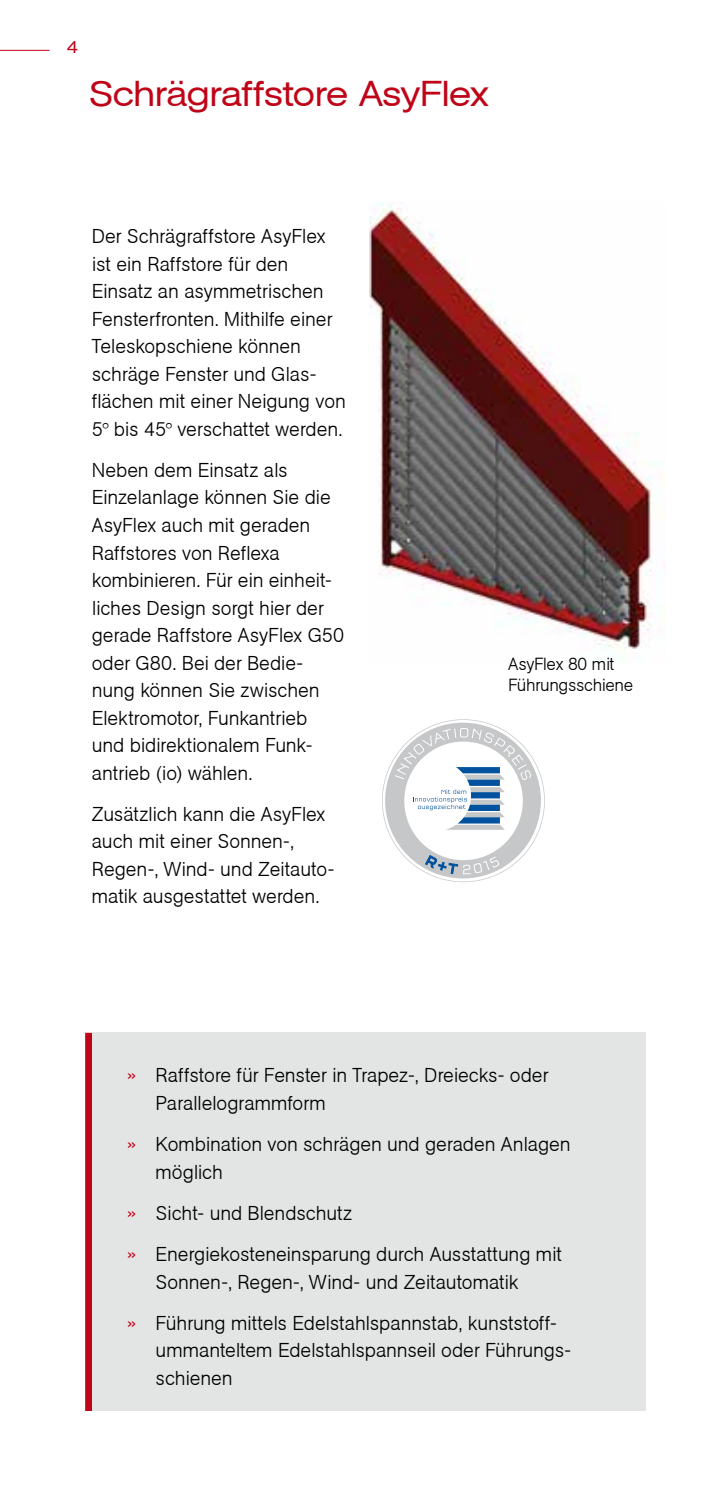
<style>
.page{position:relative;width:709px;height:1489px;background:#fff}
.page>*{position:absolute;margin:0;border:0;box-sizing:border-box;transform-origin:0 0}
.t1{font:35px "Agba Extended Normal";color:#c00418}
.t2{font:700 20px/27.5px "Agba Small";letter-spacing:.01em;color:#000}
.t3{font:700 17.5px/21px "Agba Small";color:#000}
.t4{font:17.5px "Agba Extended Normal";color:#c00418}
.s1{color:#c00418}
</style>
<div class="page">
<hr style="left:0;top:50px;width:50px;height:1px;background:#c00418">
<img style="left:369px;top:202px;width:297px;height:447px">
<div style="left:85px;top:1032px;width:7px;height:378px;background:#c00418"></div>
<div style="left:92px;top:1032px;width:553px;height:378px;background:#e3e4e4"></div>
<svg style="left:382px;top:719px;width:163px;height:163px"></svg>
<p class="t4" style="left:67px;top:37px;width:12px">4</p>
<h1 class="t1" style="left:90px;top:73px;width:400px">Schrägraffstore AsyFlex</h1>
<p class="t2" style="left:92px;top:222px;width:255px">Der Schrägraffstore AsyFlex ist ein Raffstore für den<br>Einsatz an asymmetrischen<br>Fensterfronten. Mithilfe einer<br>Teleskopschiene können schräge Fenster und Glas&shy;flächen mit einer Neigung von<br>5° bis 45° verschattet werden.</p>
<p class="t2" style="left:92px;top:456px;width:253px">Neben dem Einsatz als<br>Einzelanlage können Sie die<br>AsyFlex auch mit geraden<br>Raffstores von Reflexa kombinieren. Für ein einheit&shy;liches Design sorgt hier der gerade Raffstore AsyFlex G50 oder G80. Bei der Bedie&shy;nung können Sie zwischen<br>Elektromotor, Funkantrieb und bidirektionalem Funk&shy;antrieb (io) wählen.</p>
<p class="t2" style="left:92px;top:800px;width:244px">Zusätzlich kann die AsyFlex auch mit einer Sonnen-,<br>Regen-, Wind- und Zeitauto&shy;matik ausgestattet werden.</p>
<p class="t3" style="left:508px;top:653px;width:126px">AsyFlex 80 mit<br>Führungsschiene</p>
<p class="t2" style="left:156px;top:1061px;width:394px;text-indent:-28px"><span class="s1">»</span> Raffstore für Fenster in Trapez-, Dreiecks- oder<br>Parallelogrammform</p>
<p class="t2" style="left:156px;top:1130px;width:416px;text-indent:-28px"><span class="s1">»</span> Kombination von schrägen und geraden Anlagen möglich</p>
<p class="t2" style="left:128px;top:1191px;width:436px;line-height:41.2px"><span class="s1">»</span> Sicht- und Blendschutz<br><span class="s1">»</span> Energiekosteneinsparung durch Ausstattung mit</p>
<p class="t2" style="left:128px;top:1260px;width:431px;line-height:41.2px;text-align:center">Sonnen-, Regen-, Wind- und Zeitautomatik<br><span class="s1">»</span> Führung mittels Edelstahlspannstab, kunststoff-</p>
<p class="t2" style="left:156px;top:1336px;width:417px">ummanteltem Edelstahlspannseil oder Führungs&shy;schienen</p>
</div>
